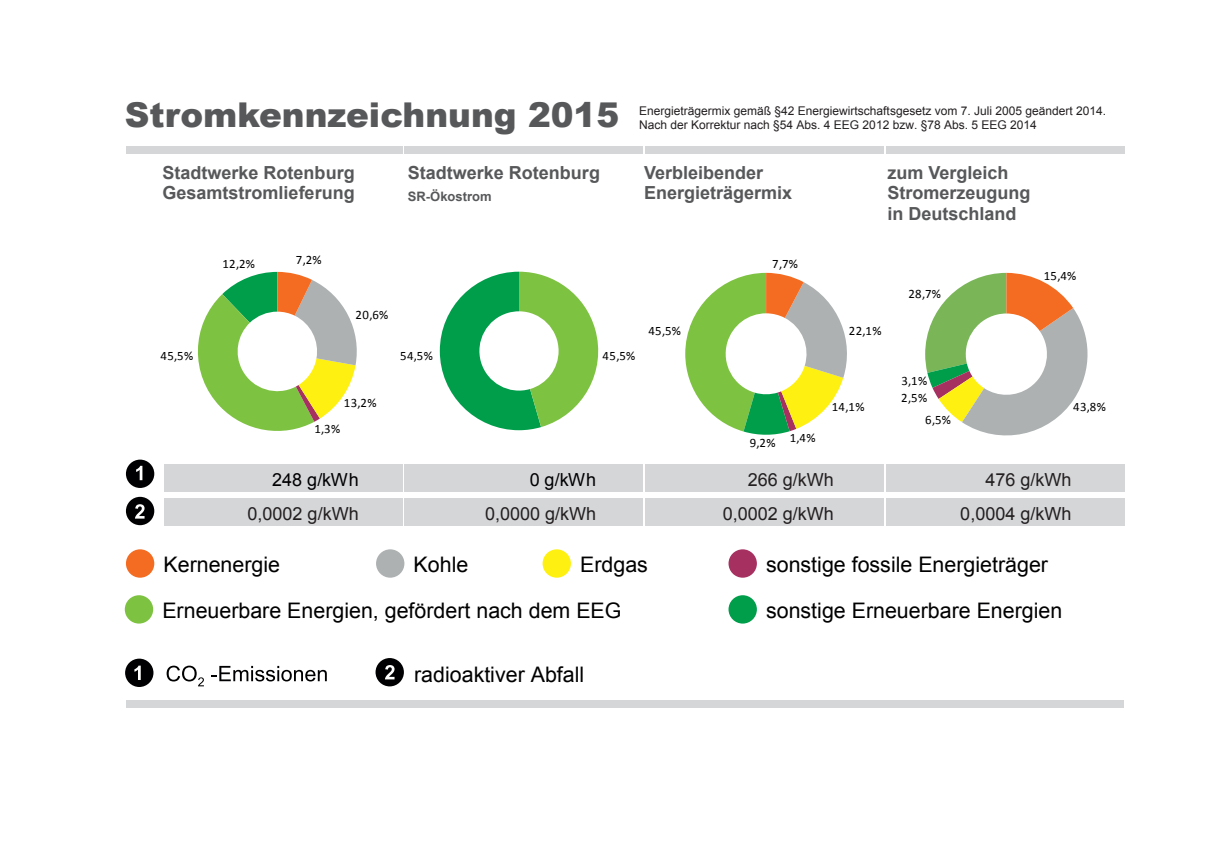
<style>
.page{position:relative;width:1214px;height:862px;background:#fff}
.page>*{position:absolute;margin:0;border:0;box-sizing:border-box;transform-origin:0 0}
.t1{font:900 34.2px "Arial";color:#57585a}
.t2{font:21.4px "Arial";color:#000002}
.t3{font:700 18px/20.8px "Arial";color:#57585a}
.t4{font:18px "Arial";color:#231f20}
.t5{font:18px "Arial";color:#000002}
.t6{font:700 13px "Arial";color:#57585a}
.t7{font:12.8px "Calibri";letter-spacing:.03em;color:#000002}
.t8{font:12px/14.4px "Arial";color:#231f20}
</style>
<div class="page">
<div style="left:164px;top:464px;width:238px;height:27px;background:#d5d6d8"></div>
<div style="left:404px;top:464px;width:239px;height:27px;background:#d5d6d8"></div>
<div style="left:645px;top:464px;width:239px;height:27px;background:#d5d6d8"></div>
<div style="left:886px;top:464px;width:238px;height:27px;background:#d5d6d8"></div>
<div style="left:164px;top:498px;width:238px;height:27px;background:#d5d6d8"></div>
<div style="left:404px;top:498px;width:239px;height:27px;background:#d5d6d8"></div>
<div style="left:645px;top:498px;width:239px;height:27px;background:#d5d6d8"></div>
<div style="left:886px;top:498px;width:238px;height:27px;background:#d5d6d8"></div>
<div style="left:126px;top:700px;width:997px;height:7px;background:#d5d6d8"></div>
<div style="left:126px;top:146px;width:276px;height:8px;background:#d5d6d8"></div>
<div style="left:404px;top:146px;width:239px;height:8px;background:#d5d6d8"></div>
<div style="left:645px;top:146px;width:239px;height:8px;background:#d5d6d8"></div>
<div style="left:886px;top:146px;width:238px;height:8px;background:#d5d6d8"></div>
<svg style="left:167px;top:665px;width:37px;height:21px"></svg>
<svg style="left:211px;top:666px;width:116px;height:15px"></svg>
<div style="left:126px;top:549px;width:28px;height:29px;background:#f36c21;border-radius:50%"></div>
<div style="left:376px;top:549px;width:28px;height:29px;background:#adb1b2;border-radius:50%"></div>
<div style="left:542px;top:549px;width:29px;height:29px;background:#fef112;border-radius:50%"></div>
<div style="left:728px;top:549px;width:28px;height:29px;background:#a63060;border-radius:50%"></div>
<div style="left:125px;top:595px;width:28px;height:28px;background:#7ec241;border-radius:50%"></div>
<div style="left:728px;top:595px;width:28px;height:28px;background:#009e4b;border-radius:50%"></div>
<div style="left:126px;top:459px;width:28px;height:29px;background:#000002;border-radius:50%"></div>
<svg style="left:136px;top:466px;width:6px;height:14px"></svg>
<div style="left:126px;top:497px;width:28px;height:28px;background:#000002;border-radius:50%"></div>
<svg style="left:135px;top:504px;width:9px;height:14px"></svg>
<div style="left:125px;top:658px;width:28px;height:29px;background:#000002;border-radius:50%"></div>
<svg style="left:134px;top:665px;width:7px;height:15px"></svg>
<div style="left:375px;top:658px;width:29px;height:28px;background:#000002;border-radius:50%"></div>
<svg style="left:385px;top:665px;width:9px;height:14px"></svg>
<svg style="left:440px;top:272px;width:159px;height:158px"></svg>
<svg style="left:925px;top:273px;width:163px;height:163px"></svg>
<svg style="left:685px;top:273px;width:162px;height:162px"></svg>
<svg style="left:197px;top:272px;width:160px;height:159px"></svg>
<h1 class="t1" style="left:125px;top:90px;width:496px">Stromkennzeichnung 2015</h1>
<p class="t8" style="left:639px;top:103px;width:468px">Energieträgermix gemäß §42 Energiewirtschaftsgesetz vom 7. Juli 2005 geändert 2014.<br>Nach der Korrektur nach §54 Abs. 4 EEG 2012 bzw. §78 Abs. 5 EEG 2014</p>
<p class="t3" style="left:162px;top:162px;width:194px">Stadtwerke Rotenburg<br>Gesamtstromlieferung</p>
<p class="t3" style="left:644px;top:162px;width:150px">Verbleibender<br>Energieträgermix</p>
<p class="t3" style="left:887px;top:162px;width:145px">zum Vergleich<br>Stromerzeugung in Deutschland</p>
<p class="t3" style="left:408px;top:163px;width:194px">Stadtwerke Rotenburg</p>
<p class="t6" style="left:408px;top:188px;width:85px">SR-Ökostrom</p>
<p class="t7" style="left:160px;top:348px;width:34px">45,5%</p>
<p class="t7" style="left:222px;top:255px;width:34px">12,2%</p>
<p class="t7" style="left:296px;top:252px;width:27px">7,2%</p>
<p class="t7" style="left:355px;top:306px;width:34px">20,6%</p>
<p class="t7" style="left:400px;top:348px;width:34px">54,5%</p>
<p class="t7" style="left:602px;top:348px;width:34px">45,5%</p>
<p class="t7" style="left:648px;top:322px;width:34px">45,5%</p>
<p class="t7" style="left:344px;top:395px;width:34px">13,2%</p>
<p class="t7" style="left:314px;top:420px;width:27px">1,3%</p>
<p class="t7" style="left:772px;top:255px;width:27px">7,7%</p>
<p class="t7" style="left:848px;top:322px;width:34px">22,1%</p>
<p class="t7" style="left:749px;top:435px;width:27px">9,2%</p>
<p class="t7" style="left:789px;top:430px;width:27px">1,4%</p>
<p class="t7" style="left:831px;top:399px;width:34px">14,1%</p>
<p class="t7" style="left:908px;top:286px;width:34px">28,7%</p>
<p class="t7" style="left:901px;top:373px;width:27px">3,1%</p>
<p class="t7" style="left:901px;top:389px;width:27px">2,5%</p>
<p class="t7" style="left:925px;top:412px;width:27px">6,5%</p>
<p class="t7" style="left:1043px;top:268px;width:34px">15,4%</p>
<p class="t7" style="left:1073px;top:399px;width:34px">43,8%</p>
<p class="t5" style="left:272px;top:468px;width:88px">248 g/kWh</p>
<p class="t5" style="left:529px;top:468px;width:68px">0 g/kWh</p>
<p class="t4" style="left:747px;top:468px;width:88px">266 g/kWh</p>
<p class="t4" style="left:985px;top:468px;width:88px">476 g/kWh</p>
<p class="t4" style="left:247px;top:502px;width:113px">0,0002 g/kWh</p>
<p class="t4" style="left:485px;top:502px;width:113px">0,0000 g/kWh</p>
<p class="t4" style="left:722px;top:502px;width:113px">0,0002 g/kWh</p>
<p class="t4" style="left:960px;top:502px;width:113px">0,0004 g/kWh</p>
<p class="t2" style="left:163px;top:551px;width:118px">Kernenergie</p>
<p class="t2" style="left:413px;top:551px;width:56px">Kohle</p>
<p class="t2" style="left:580px;top:551px;width:69px">Erdgas</p>
<p class="t2" style="left:766px;top:551px;width:283px">sonstige fossile Energieträger</p>
<p class="t2" style="left:162px;top:596px;width:460px">Erneuerbare Energien, gefördert nach dem EEG</p>
<p class="t2" style="left:766px;top:596px;width:298px">sonstige Erneuerbare Energien</p>
<p class="t2" style="left:414px;top:660px;width:171px">radioaktiver Abfall</p>
</div>
